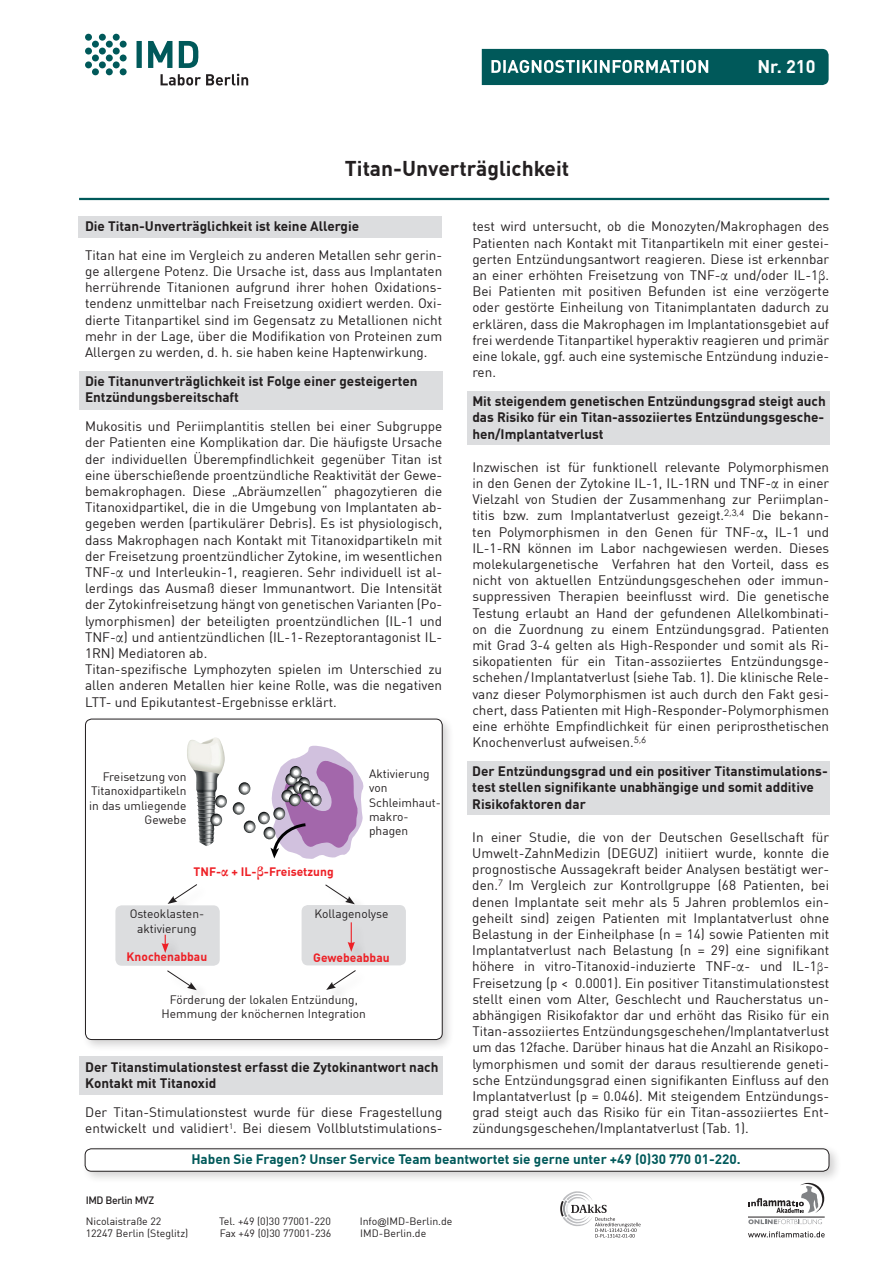
<style>
.page{position:relative;width:893px;height:1263px;background:#fff}
.page>*{position:absolute;margin:0;border:0;box-sizing:border-box;transform-origin:0 0}
.t1{font:700 21px "DIN Offc";color:#231f20}
.t2{font:700 18px "DIN Offc";color:#fff}
.t3{font:13.5px/16.2px "DIN Offc";color:#231f20;text-align:justify}
.t4{font:700 13.5px/16.2px "DIN Offc";color:#231f20}
.t5{font:700 13.5px "DIN Offc";color:#00595a}
.t6{font:12px/14.4px "DIN Offc";color:#231f20;text-align:center}
.t7{font:700 12px "DIN Offc";color:#ee2026}
.t8{font:10.5px "DIN Offc";color:#231f20}
.t9{font:500 10.5px "DIN Offc";letter-spacing:-.035em;color:#231f20}
.s1{font-family:"Garamond";font-size:16.5px}
.s2{font-family:"Garamond";font-size:15px}
.s3{font-family:"Garamond";font-size:18px}
.s4{font-family:"Garamond"}
.s5{font-family:"Arial";font-size:9px}
</style>
<div class="page">
<svg style="left:560px;top:1191px;width:81px;height:46px"></svg>
<svg style="left:748px;top:1231px;width:77px;height:6px"></svg>
<svg style="left:748px;top:1184px;width:76px;height:29px"></svg>
<svg style="left:748px;top:1219px;width:74px;height:5px"></svg>
<hr style="left:748px;top:1217px;width:77px;height:1px;background:#231f20">
<div style="left:79px;top:216px;width:363px;height:22px;background:#dcdddf"></div>
<div style="left:467px;top:392px;width:362px;height:53px;background:#dcdddf"></div>
<div style="left:79px;top:371px;width:363px;height:38px;background:#dcdddf"></div>
<div style="left:467px;top:761px;width:362px;height:54px;background:#dcdddf"></div>
<div style="left:79px;top:1056px;width:364px;height:38px;background:#dcdddf"></div>
<div style="left:81px;top:715px;width:374px;height:337px;background:#231f20;opacity:.2"></div>
<div style="left:85px;top:719px;width:357px;height:320px;background:#fff;border-radius:6px"></div>
<img style="left:187px;top:737px;width:38px;height:109px">
<svg style="left:215px;top:795px;width:12px;height:13px"></svg>
<svg style="left:210px;top:814px;width:12px;height:12px"></svg>
<svg style="left:233px;top:745px;width:131px;height:114px"></svg>
<div style="left:85px;top:719px;width:357px;height:321px;border:1px solid #231f20;border-radius:6px"></div>
<svg style="left:168px;top:884px;width:29px;height:20px"></svg>
<svg style="left:325px;top:884px;width:30px;height:20px"></svg>
<svg style="left:167px;top:970px;width:30px;height:20px"></svg>
<svg style="left:326px;top:970px;width:30px;height:20px"></svg>
<div style="left:115px;top:905px;width:105px;height:61px;background:#dcdddf;border-radius:6px"></div>
<div style="left:302px;top:905px;width:104px;height:60px;background:#dcdddf;border-radius:6px"></div>
<svg style="left:162px;top:935px;width:7px;height:18px"></svg>
<svg style="left:348px;top:922px;width:7px;height:30px"></svg>
<hr style="left:79px;top:198px;width:750px;height:2px;background:#00595a">
<div style="left:81px;top:1144px;width:761px;height:40px;background:#231f20;opacity:.2"></div>
<div style="left:85px;top:1149px;width:744px;height:22px;background:#fff;border-radius:6px"></div>
<div style="left:85px;top:1148px;width:744px;height:23px;border:1px solid #231f20;border-radius:6px"></div>
<svg style="left:137px;top:41px;width:62px;height:27px"></svg>
<svg style="left:161px;top:74px;width:87px;height:11px"></svg>
<svg style="left:85px;top:34px;width:42px;height:41px"></svg>
<svg style="left:482px;top:49px;width:347px;height:36px"></svg>
<h1 class="t1" style="left:345px;top:155px;width:226px">Titan-Unverträglichkeit</h1>
<h2 class="t2" style="left:757px;top:55px;width:60px">Nr. 210</h2>
<p class="t4" style="left:85px;top:217px;width:276px">Die Titan-Unverträglichkeit ist keine Allergie</p>
<p class="t3" style="left:85px;top:247px;width:359px">Titan hat eine im Vergleich zu anderen Metallen sehr gerin&shy;ge allergene Potenz. Die Ursache ist, dass aus Implantaten herrührende Titanionen aufgrund ihrer hohen Oxidations&shy;tendenz unmittelbar nach Freisetzung oxidiert werden. Oxi&shy;dierte Titanpartikel sind im Gegensatz zu Metallionen nicht mehr in der Lage, über die Modifikation von Proteinen zum Allergen zu werden, d. h. sie haben keine Haptenwirkung.</p>
<p class="t4" style="left:85px;top:372px;width:334px">Die Titanunverträglichkeit ist Folge einer gesteigerten<br>Entzündungsbereitschaft</p>
<p class="t3" style="left:85px;top:418px;width:359px;text-align:left">Mukositis und Periimplantitis stellen bei einer Subgruppe der Patienten eine Komplikation dar. Die häufigste Ursache der individuellen Überempfindlichkeit gegenüber Titan ist eine überschießende proentzündliche Reaktivität der Gewe&shy;bemakrophagen. Diese „Abräumzellen“ phagozytieren die Titanoxidpartikel, die in die Umgebung von Implantaten ab&shy;gegeben werden (partikulärer Debris). Es ist physiologisch, dass Makrophagen nach Kontakt mit Titanoxidpartikeln mit der Freisetzung proentzündlicher Zytokine, im wesentlichen TNF-<span class="s1">α</span> und Interleukin-1, reagieren. Sehr individuell ist al&shy;lerdings das Ausmaß dieser Immunantwort. Die Intensität der Zytokinfreisetzung hängt von genetischen Varianten (Po&shy;lymorphismen) der beteiligten proentzündlichen (IL-1 und TNF-<span class="s1">α</span>) und antientzündlichen (IL-1-Rezeptorantagonist IL-1RN) Mediatoren ab.<br>Titan-spezifische Lymphozyten spielen im Unterschied zu allen anderen Metallen hier keine Rolle, was die negativen LTT- und Epikutantest-Ergebnisse erklärt.</p>
<p class="t6" style="left:89px;top:769px;width:99px;text-align:right">Freisetzung von<br>Titanoxidpartikeln in das umliegende<br>Gewebe</p>
<p class="t6" style="left:369px;top:766px;width:73px;text-align:left">Aktivierung von<br>Schleimhaut&shy;makro&shy;phagen</p>
<p class="t7" style="left:194px;top:864px;width:142px">TNF-<span class="s2">α</span> + IL-<span class="s2">β</span>-Freisetzung</p>
<p class="t6" style="left:130px;top:906px;width:76px">Osteoklasten&shy;aktivierung</p>
<p class="t7" style="left:127px;top:949px;width:82px">Knochenabbau</p>
<p class="t6" style="left:314px;top:906px;width:76px">Kollagenolyse</p>
<p class="t7" style="left:313px;top:949px;width:78px">Gewebeabbau</p>
<p class="t6" style="left:162px;top:992px;width:206px">Förderung der lokalen Entzündung,<br>Hemmung der knöchernen Integration</p>
<p class="t4" style="left:85px;top:1058px;width:355px">Der Titanstimulationstest erfasst die Zytokinantwort nach<br>Kontakt mit Titanoxid</p>
<p class="t3" style="left:85px;top:1104px;width:359px">Der Titan-Stimulationstest wurde für diese Fragestellung entwickelt und validiert<sup>1</sup>. Bei diesem Vollblutstimulations-</p>
<p class="t3" style="left:472px;top:218px;width:358px">test wird untersucht, ob die Monozyten/Makrophagen des Patienten nach Kontakt mit Titanpartikeln mit einer gestei&shy;gerten Entzündungsantwort reagieren. Diese ist erkennbar an einer erhöhten Freisetzung von TNF-<span class="s1">α</span> und/oder IL-1<span class="s2">β</span>.<br>Bei Patienten mit positiven Befunden ist eine verzögerte oder gestörte Einheilung von Titanimplantaten dadurch zu erklären, dass die Makrophagen im Implantationsgebiet auf frei werdende Titanpartikel hyperaktiv reagieren und primär eine lokale, ggf. auch eine systemische Entzündung induzie&shy;ren.</p>
<p class="t4" style="left:472px;top:393px;width:355px">Mit steigendem genetischen Entzündungsgrad steigt auch das Risiko für ein Titan-assoziiertes Entzündungsgesche&shy;hen/Implantatverlust</p>
<p class="t3" style="left:472px;top:459px;width:358px">Inzwischen ist für funktionell relevante Polymorphismen in den Genen der Zytokine IL-1, IL-1RN und TNF-<span class="s1">α</span> in einer Vielzahl von Studien der Zusammenhang zur Periimplan&shy;titis bzw. zum Implantatverlust gezeigt.<sup>2,3,4</sup> Die bekann&shy;ten Polymorphismen in den Genen für TNF-<span class="s1">α</span><span class="s3">,</span> IL-1 und IL-1-RN können im Labor nachgewiesen werden. Dieses molekulargenetische Verfahren hat den Vorteil, dass es nicht von aktuellen Entzündungsgeschehen oder immun&shy;suppressiven Therapien beeinflusst wird. Die genetische Testung erlaubt an Hand der gefundenen Allelkombinati&shy;on die Zuordnung zu einem Entzündungsgrad. Patienten mit Grad 3-4 gelten als High-Responder und somit als Ri&shy;sikopatienten für ein Titan-assoziiertes Entzündungsge&shy;schehen/Implantatverlust (siehe Tab. 1). Die klinische Rele&shy;vanz dieser Polymorphismen ist auch durch den Fakt gesi&shy;chert, dass Patienten mit High-Responder-Polymorphismen eine erhöhte Empfindlichkeit für einen periprosthetischen Knochenverlust aufweisen.<sup>5,6</sup></p>
<p class="t4" style="left:472px;top:763px;width:357px">Der Entzündungsgrad und ein positiver Titanstimulations&shy;test stellen signifikante unabhängige und somit additive<br>Risikofaktoren dar</p>
<p class="t3" style="left:472px;top:829px;width:358px">In einer Studie, die von der Deutschen Gesellschaft für Umwelt-ZahnMedizin (DEGUZ) initiiert wurde, konnte die prognostische Aussagekraft beider Analysen bestätigt wer&shy;den.<sup>7</sup> Im Vergleich zur Kontrollgruppe (68 Patienten, bei denen Implantate seit mehr als 5 Jahren problemlos ein&shy;geheilt sind) zeigen Patienten mit Implantatverlust ohne Belastung in der Einheilphase (n = 14) sowie Patienten mit Implantatverlust nach Belastung (n = 29) eine signifikant höhere in vitro-Titanoxid-induzierte TNF-<span class="s1">α</span>- und IL-1<span class="s4">β</span>-Freisetzung (p &lt; 0.0001). Ein positiver Titanstimulationstest stellt einen vom Alter, Geschlecht und Raucherstatus un&shy;abhängigen Risikofaktor dar und erhöht das Risiko für ein Titan-assoziiertes Entzündungsgeschehen/Implantatverlust um das 12fache. Darüber hinaus hat die Anzahl an Risikopo&shy;lymorphismen und somit der daraus resultierende geneti&shy;sche Entzündungsgrad einen signifikanten Einfluss auf den Implantatverlust (p = 0.046). Mit steigendem Entzündungs&shy;grad steigt auch das Risiko für ein Titan-assoziiertes Ent&shy;zündungsgeschehen/Implantatverlust (Tab. 1).</p>
<p class="t5" style="left:191px;top:1150px;width:551px">Haben Sie Fragen? Unser Service Team beantwortet sie gerne unter +49 (0)30 770 01-220.</p>
<p class="t9" style="left:86px;top:1194px;width:70px">IMD Berlin MVZ</p>
<p class="t8" style="left:86px;top:1214px;width:77px">Nicolaistraße 22</p>
<p class="t8" style="left:219px;top:1214px;width:113px">Tel. +49 (0)30 77001-220</p>
<p class="t8" style="left:360px;top:1214px;width:94px">Info<span class="s5">@</span>IMD-Berlin.de</p>
<p class="t8" style="left:86px;top:1226px;width:104px">12247 Berlin (Steglitz)</p>
<p class="t8" style="left:220px;top:1226px;width:113px">Fax +49 (0)30 77001-236</p>
<p class="t8" style="left:360px;top:1226px;width:67px">IMD-Berlin.de</p>
</div>
